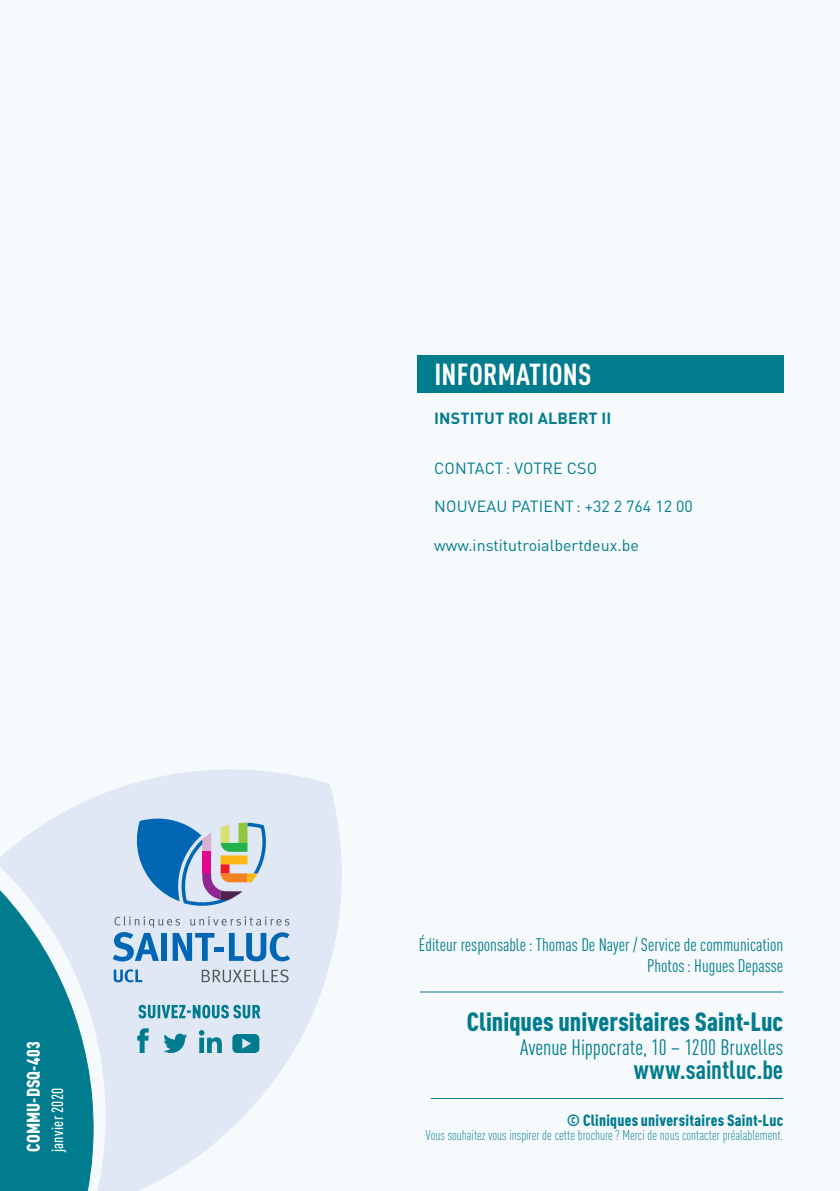
<style>
.page{position:relative;width:840px;height:1191px;background:#fff}
.page>*{position:absolute;margin:0;border:0;box-sizing:border-box;transform-origin:0 0}
.Informations_-_Titre{font:700 condensed 30px "DINOT";letter-spacing:.01em;color:#fff}
.Cliniques_universita{font:900 condensed 26px "DINOT";color:#007c8e}
.Site{font:700 condensed 26px "DINOT";color:#007c8e}
.Adresse{font:condensed 22px "DINOT";letter-spacing:.005em;color:#007c8e}
.Corps_de_texte{font:condensed 18px "DINOT";color:#007c8e}
.SyGéDoc{font:900 condensed 18px "DINOT";letter-spacing:.01em;color:#fff}
.Horaires___Contacts{font:16px "DINOT";color:#007c8e}
.t1{font:900 condensed 16px "DINOT";letter-spacing:.015em;color:#007c8e}
.Département{font:700 16px "DINOT";letter-spacing:.01em;color:#007c8e}
.Parution{font:500 condensed 16px "DINOT";letter-spacing:.015em;color:#fff}
.mention{font:300 condensed 14px "DINOT";color:#007c8e}
</style>
<div class="page">
<div style="left:0;top:0;width:839px;height:1191px;background:#f7fafc"></div>
<svg style="left:0;top:769px;width:341px;height:422px;fill:#e0e8f5"></svg>
<svg style="left:0;top:872px;width:95px;height:319px;background:#479fae"></svg>
<div style="left:417px;top:355px;width:365px;height:37px;background:#007c8e"></div>
<svg style="left:138px;top:1004px;width:122px;height:14px;background:#70b1c1"></svg>
<svg style="left:163px;top:1033px;width:24px;height:20px"></svg>
<svg style="left:137px;top:1028px;width:12px;height:25px"></svg>
<svg style="left:232px;top:1034px;width:27px;height:19px"></svg>
<svg style="left:199px;top:1030px;width:23px;height:23px"></svg>
<hr style="left:420px;top:991px;width:362px;height:1px;background:#007c8e">
<hr style="left:430px;top:1098px;width:352px;height:1px;background:#007c8e">
<svg style="left:114px;top:969px;width:28px;height:13px"></svg>
<svg style="left:202px;top:969px;width:86px;height:13px"></svg>
<svg style="left:113px;top:916px;width:177px;height:45px;background:#9bbddc"></svg>
<svg style="left:133px;top:818px;width:133px;height:87px;background:#8facc5"></svg>
<p class="SyGéDoc" style="left:22px;top:1152px;width:112px;rotate:-90deg">COMMU-DSQ-403</p>
<p class="Parution" style="left:48px;top:1152px;width:66px;rotate:-90deg">janvier 2020</p>
<p class="Informations_-_Titre" style="left:434px;top:356px;width:158px">INFORMATIONS</p>
<p class="Département" style="left:434px;top:408px;width:178px">INSTITUT ROI ALBERT II</p>
<p class="Horaires___Contacts" style="left:434px;top:458px;width:164px">CONTACT: VOTRE CSO</p>
<p class="Horaires___Contacts" style="left:434px;top:496px;width:260px">NOUVEAU PATIENT: +32 2 764 12 00</p>
<p class="Horaires___Contacts" style="left:434px;top:535px;width:206px">www.institutroialbertdeux.be</p>
<p class="Corps_de_texte" style="left:418px;top:934px;width:365px">Éditeur responsable: Thomas De Nayer / Service de communication</p>
<p class="Corps_de_texte" style="left:646px;top:955px;width:137px">Photos: Hugues Depasse</p>
<p class="Cliniques_universita" style="left:466px;top:1005px;width:318px">Cliniques universitaires Saint-Luc</p>
<p class="Adresse" style="left:520px;top:1034px;width:264px">Avenue Hippocrate, 10 – 1200 Bruxelles</p>
<p class="Site" style="left:633px;top:1054px;width:151px">www.saintluc.be</p>
<p class="t1" style="left:566px;top:1109px;width:217px">© Cliniques universitaires Saint-Luc</p>
<p class="mention" style="left:425px;top:1126px;width:358px">Vous souhaitez vous inspirer de cette brochure? Merci de nous contacter préalablement.</p>
</div>
